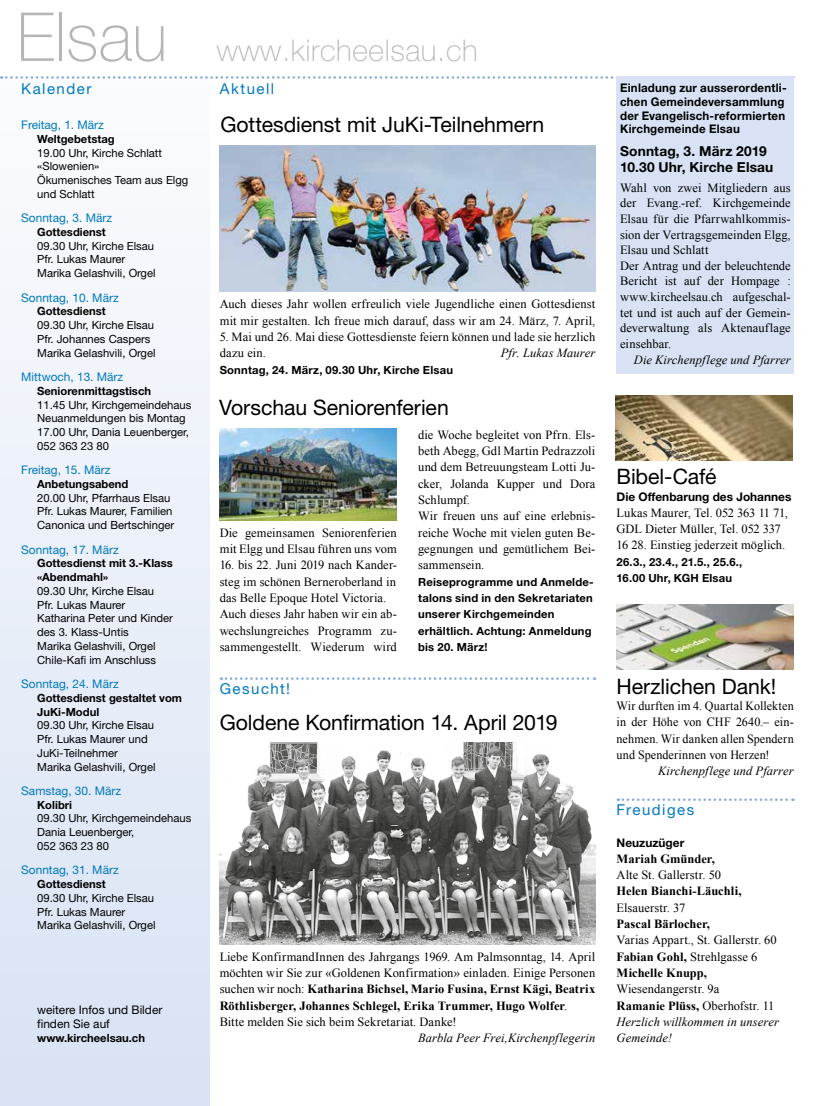
<style>
.page{position:relative;width:815px;height:1106px;background:#fff}
.page>*{position:absolute;margin:0;border:0;box-sizing:border-box;transform-origin:0 0}
.t1{font:100 67.5px "Helvetica Neue LT Std";color:#b7b6b6}
.t2{font:100 30px "Helvetica Neue LT Std";letter-spacing:.02em;color:#b7b6b6}
.t3{font:21.25px "Helvetica Neue LT Std";letter-spacing:-.005em;color:#000}
.t4{font:15px "Helvetica Neue LT Std";letter-spacing:.1em;color:#0078bf}
.t5{font:700 13.75px/16.2px "Helvetica Neue LT Std";letter-spacing:.01em;color:#000}
.t6{font:12.5px/16.2px "Times New Roman";letter-spacing:.005em;color:#000}
.t7{font:italic 12.5px/16.2px "Times New Roman";letter-spacing:.005em;color:#000}
.t8{font:700 12.5px "Times New Roman";letter-spacing:.005em;color:#000}
.t9{font:11.88px "Helvetica Neue LT Std";color:#0078bf}
.t10{font:700 11.88px/13.8px "Helvetica Neue LT Std";letter-spacing:.015em;color:#000}
.t11{font:11.88px/13.8px "Helvetica Neue LT Std";color:#000}
.t12{font:11.25px/13.8px "Helvetica Neue LT Std";color:#000}
.t13{font:700 11.25px/16.2px "Helvetica Neue LT Std";letter-spacing:.02em;color:#000}
.t14{font:700 11.25px/13.8px "Helvetica Neue LT Std";color:#000}
.s1{font-weight:700}
.s2{font-style:normal}
.s3{font-weight:700;font-style:normal}
</style>
<div class="page">
<div style="left:0;top:77px;width:209px;height:1029px;background:linear-gradient(to bottom,#fbfcfd,#d9e2f4)"></div>
<svg style="left:1px;top:76px;width:616px;height:3px"></svg>
<img style="left:616px;top:395px;width:177px;height:65px">
<img style="left:220px;top:429px;width:177px;height:91px">
<img style="left:220px;top:742px;width:375px;height:202px">
<svg style="left:221px;top:677px;width:374px;height:3px"></svg>
<img style="left:617px;top:604px;width:177px;height:66px">
<img style="left:220px;top:145px;width:375px;height:147px">
<div style="left:617px;top:76px;width:177px;height:297px;background:#d8e2f4"></div>
<svg style="left:618px;top:798px;width:175px;height:3px"></svg>
<h1 class="t1" style="left:17px;top:-2px;width:152px">Elsau</h1>
<h2 class="t2" style="left:217px;top:33px;width:262px">www.kircheelsau.ch</h2>
<p class="t4" style="left:21px;top:80px;width:72px">Kalender</p>
<p class="t4" style="left:220px;top:80px;width:56px">Aktuell</p>
<p class="t9" style="left:21px;top:118px;width:84px">Freitag, 1. März</p>
<p class="t14" style="left:37px;top:132px;width:79px">Weltgebetstag</p>
<p class="t12" style="left:37px;top:145px;width:153px">19.00 Uhr, Kirche Schlatt «Slowenien»<br>Ökumenisches Team aus Elgg und Schlatt</p>
<p class="t9" style="left:21px;top:211px;width:92px">Sonntag, 3. März</p>
<p class="t14" style="left:37px;top:225px;width:70px">Gottesdienst</p>
<p class="t12" style="left:37px;top:239px;width:120px">09.30 Uhr, Kirche Elsau<br>Pfr. Lukas Maurer<br>Marika Gelashvili, Orgel</p>
<p class="t9" style="left:21px;top:290px;width:99px">Sonntag, 10. März</p>
<p class="t14" style="left:37px;top:304px;width:70px">Gottesdienst</p>
<p class="t12" style="left:37px;top:318px;width:120px">09.30 Uhr, Kirche Elsau<br>Pfr. Johannes Caspers<br>Marika Gelashvili, Orgel</p>
<p class="t9" style="left:21px;top:370px;width:104px">Mittwoch, 13. März</p>
<p class="t14" style="left:37px;top:383px;width:115px">Seniorenmittagstisch</p>
<p class="t12" style="left:37px;top:397px;width:156px">11.45 Uhr, Kirchgemeindehaus<br>Neuanmeldungen bis Montag<br>17.00 Uhr, Dania Leuenberger,<br>052 363 23 80</p>
<p class="t9" style="left:21px;top:463px;width:91px">Freitag, 15. März</p>
<p class="t14" style="left:37px;top:477px;width:93px">Anbetungsabend</p>
<p class="t12" style="left:37px;top:490px;width:139px">20.00 Uhr, Pfarrhaus Elsau<br>Pfr. Lukas Maurer, Familien<br>Canonica und Bertschinger</p>
<p class="t9" style="left:21px;top:542px;width:99px">Sonntag, 17. März</p>
<p class="t14" style="left:37px;top:556px;width:137px">Gottesdienst mit 3.-Klass «Abendmahl»</p>
<p class="t12" style="left:37px;top:584px;width:137px">09.30 Uhr, Kirche Elsau<br>Pfr. Lukas Maurer<br>Katharina Peter und Kinder des 3. Klass-Untis<br>Marika Gelashvili, Orgel<br>Chile-Kafi im Anschluss</p>
<p class="t9" style="left:21px;top:676px;width:99px">Sonntag, 24. März</p>
<p class="t14" style="left:37px;top:690px;width:146px">Gottesdienst gestaltet vom<br>JuKi-Modul</p>
<p class="t12" style="left:37px;top:718px;width:120px">09.30 Uhr, Kirche Elsau<br>Pfr. Lukas Maurer und<br>JuKi-Teilnehmer<br>Marika Gelashvili, Orgel</p>
<p class="t9" style="left:21px;top:783px;width:101px">Samstag, 30. März</p>
<p class="t14" style="left:37px;top:797px;width:36px">Kolibri</p>
<p class="t12" style="left:37px;top:811px;width:156px">09.30 Uhr, Kirchgemeindehaus<br>Dania Leuenberger,<br>052 363 23 80</p>
<p class="t9" style="left:21px;top:863px;width:99px">Sonntag, 31. März</p>
<p class="t14" style="left:37px;top:877px;width:70px">Gottesdienst</p>
<p class="t12" style="left:37px;top:890px;width:120px">09.30 Uhr, Kirche Elsau<br>Pfr. Lukas Maurer<br>Marika Gelashvili, Orgel</p>
<h3 class="t3" style="left:220px;top:112px;width:325px">Gottesdienst mit JuKi-Teilnehmern</h3>
<p class="t6" style="left:220px;top:296px;width:377px">Auch dieses Jahr wollen erfreulich viele Jugendliche einen Gottesdienst mit mir gestalten. Ich freue mich darauf, dass wir am 24. März, 7. April,</p>
<p class="t6" style="left:220px;top:328px;width:377px">5. Mai und 26. Mai diese Gottesdienste feiern können und lade sie herzlich dazu ein.</p>
<p class="t7" style="left:501px;top:345px;width:96px">Pfr. Lukas Maurer</p>
<p class="t13" style="left:220px;top:361px;width:235px">Sonntag, 24. März, 09.30 Uhr, Kirche Elsau</p>
<h3 class="t3" style="left:219px;top:395px;width:231px">Vorschau Seniorenferien</h3>
<p class="t6" style="left:418px;top:426px;width:179px">die Woche begleitet von Pfrn. Els&shy;beth Abegg, Gdl Martin Pedrazzoli und dem Betreuungsteam Lotti Ju&shy;cker, Jolanda Kupper und Dora<br>Schlumpf.<br>Wir freuen uns auf eine erlebnis&shy;reiche Woche mit vielen guten Be&shy;gegnungen und gemütlichem Bei&shy;sammensein.</p>
<p class="t13" style="left:418px;top:573px;width:177px">Reiseprogramme und Anmelde&shy;talons sind in den Sekretariaten unserer Kirchgemeinden erhältlich. Achtung: Anmeldung bis 20. März!</p>
<p class="t6" style="left:220px;top:524px;width:179px">Die gemeinsamen Seniorenferien mit Elgg und Elsau führen uns vom</p>
<p class="t6" style="left:220px;top:557px;width:179px">16. bis 22. Juni 2019 nach Kander&shy;steg im schönen Berneroberland in das Belle Epoque Hotel Victoria.<br>Auch dieses Jahr haben wir ein ab&shy;wechslungreiches Programm zu&shy;sammengestellt. Wiederum wird</p>
<p class="t4" style="left:220px;top:679px;width:72px">Gesucht!</p>
<h3 class="t3" style="left:220px;top:709px;width:340px">Goldene Konfirmation 14. April 2019</h3>
<p class="t11" style="left:37px;top:1003px;width:127px">weitere Infos und Bilder finden Sie auf</p>
<p class="t14" style="left:37px;top:1030px;width:109px">www.kircheelsau.ch</p>
<p class="t6" style="left:220px;top:948px;width:377px">Liebe KonfirmandInnen des Jahrgangs 1969. Am Palmsonntag, 14. April möchten wir Sie zur «Goldenen Konfirmation» einladen. Einige Personen suchen wir noch: <span class="s1">Katharina Bichsel, Mario Fusina, Ernst Kägi, Beatrix Röthlisberger, Johannes Schlegel, Erika Trummer, Hugo Wolfer</span>.<br>Bitte melden Sie sich beim Sekretariat. Danke!</p>
<p class="t7" style="left:418px;top:1029px;width:179px">Barbla Peer Frei,Kirchenpflegerin</p>
<p class="t10" style="left:620px;top:81px;width:168px">Einladung zur ausserordentli&shy;chen Gemeindeversammlung der Evangelisch-reformierten<br>Kirchgemeinde Elsau</p>
<p class="t5" style="left:620px;top:143px;width:155px">Sonntag, 3. März 2019<br>10.30 Uhr, Kirche Elsau</p>
<p class="t6" style="left:620px;top:179px;width:172px;line-height:15.6px">Wahl von zwei Mitgliedern aus der Evang.-ref. Kirchgemeinde<br>Elsau für die Pfarrwahlkommis&shy;sion der Vertragsgemeinden Elgg,<br>Elsau und Schlatt<br>Der Antrag und der beleuchtende<br>Bericht ist auf der Hompage : www.kircheelsau.ch aufgeschal&shy;tet und ist auch auf der Gemein&shy;deverwaltung als Aktenauflage einsehbar.</p>
<p class="t7" style="left:634px;top:351px;width:158px">Die Kirchenpflege und Pfarrer</p>
<h3 class="t3" style="left:617px;top:464px;width:101px">Bibel-Café</h3>
<p class="t10" style="left:617px;top:489px;width:176px">Die Offenbarung des Johannes</p>
<p class="t6" style="left:617px;top:504px;width:173px">Lukas Maurer, Tel. 052 363 11 71,<br>GDL Dieter Müller, Tel. 052 337<br>16 28. Einstieg jederzeit möglich.</p>
<p class="t13" style="left:617px;top:553px;width:127px">26.3., 23.4., 21.5., 25.6.,<br>16.00 Uhr, KGH Elsau</p>
<h3 class="t3" style="left:617px;top:673px;width:161px">Herzlichen Dank!</h3>
<p class="t6" style="left:617px;top:697px;width:179px;text-align:justify">Wir durften im 4. Quartal Kollekten in der Höhe von CHF 2640.– ein&shy;nehmen. Wir danken allen Spendern und Spenderinnen von Herzen!</p>
<p class="t7" style="left:658px;top:762px;width:137px">Kirchenpflege und Pfarrer</p>
<p class="t4" style="left:617px;top:800px;width:79px">Freudiges</p>
<p class="t10" style="left:617px;top:835px;width:69px">Neuzuzüger</p>
<p class="t8" style="left:617px;top:850px;width:100px">Mariah Gmünder,</p>
<p class="t6" style="left:617px;top:866px;width:106px">Alte St. Gallerstr. 50</p>
<p class="t8" style="left:617px;top:882px;width:126px">Helen Bianchi-Läuchli,</p>
<p class="t6" style="left:617px;top:899px;width:70px">Elsauerstr. 37</p>
<p class="t8" style="left:617px;top:915px;width:95px">Pascal Bärlocher,</p>
<p class="t6" style="left:617px;top:931px;width:162px">Varias Appart., St. Gallerstr. 60<br><span class="s1">Fabian Gohl,</span> Strehlgasse 6<br><span class="s1">Michelle Knupp,</span></p>
<p class="t7" style="left:617px;top:980px;width:164px"><span class="s2">Wiesendangerstr. 9a<br></span><span class="s3">Ramanie Plüss,</span> <span class="s2">Oberhofstr. 11<br></span>Herzlich willkommen in unserer<br>Gemeinde!</p>
</div>
